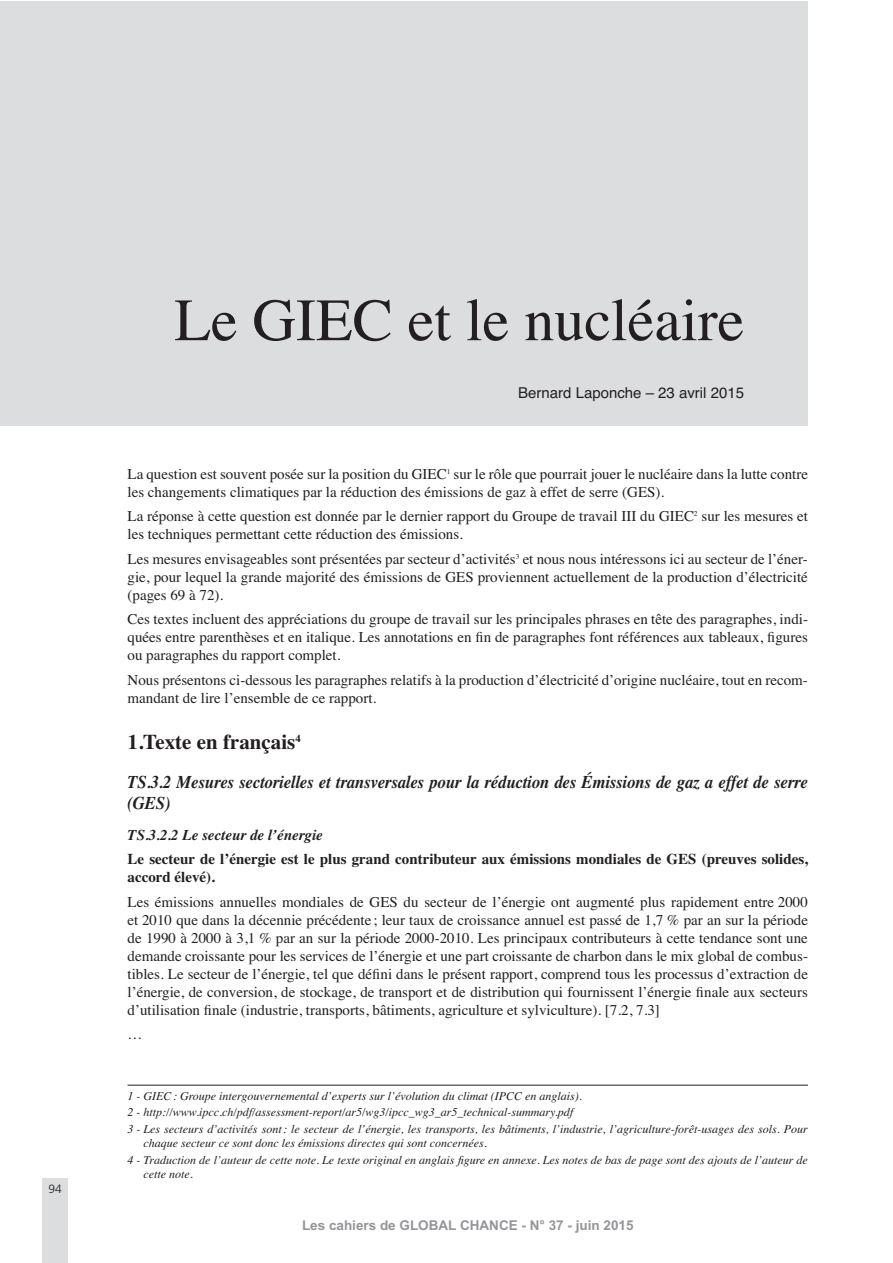
<style>
.page{position:relative;width:893px;height:1263px;background:#fff}
.page>*{position:absolute;margin:0;border:0;box-sizing:border-box;transform-origin:0 0}
.t1{font:60px "Times";color:#231f20}
.t2{font:700 21px "Times";color:#231f20}
.t3{font:italic 700 18px/21.6px "Times";letter-spacing:-.01em;color:#231f20;scale:.93 1}
.t4{font:15px/18px "Times";color:#231f20}
.t5{font:700 15px/18px "Times";color:#231f20}
.t6{font:italic 700 15px "Times";color:#231f20}
.t7{font:15px "Helvetica";color:#231f20}
.t8{font:700 13.5px "Arial";color:#939598}
.t9{font:italic 12px/16.5px "Times";color:#231f20}
.t10{font:300 12px "Frutiger";color:#231f20}
</style>
<div class="page">
<div style="left:43px;top:1178px;width:25px;height:85px;background:#dcddde"></div>
<div style="left:0;top:1px;width:808px;height:424px;background:#dcddde"></div>
<hr style="left:128px;top:1085px;width:680px;height:1px;background:#231f20">
<p class="t10" style="left:49px;top:1182px;width:15px">94</p>
<h1 class="t1" style="left:174px;top:264px;width:571px">Le GIEC et le nucléaire</h1>
<p class="t7" style="left:518px;top:381px;width:227px">Bernard Laponche – 23 avril 2015</p>
<p class="t4" style="left:128px;top:464px;width:682px">La question est souvent posée sur la position du GIEC<sup>1</sup> sur le rôle que pourrait jouer le nucléaire dans la lutte contre les changements climatiques par la réduction des émissions de gaz à effet de serre (GES).</p>
<p class="t4" style="left:128px;top:506px;width:682px">La réponse à cette question est donnée par le dernier rapport du Groupe de travail III du GIEC<sup>2</sup> sur les mesures et les techniques permettant cette réduction des émissions.</p>
<p class="t4" style="left:128px;top:548px;width:682px;text-align:justify">Les mesures envisageables sont présentées par secteur d’activités<sup>3</sup> et nous nous intéressons ici au secteur de l’éner&shy;gie, pour lequel la grande majorité des émissions de GES proviennent actuellement de la production d’électricité (pages 69 à 72).</p>
<p class="t4" style="left:128px;top:609px;width:682px;text-align:justify">Ces textes incluent des appréciations du groupe de travail sur les principales phrases en tête des paragraphes, indi&shy;quées entre parenthèses et en italique. Les annotations en fin de paragraphes font références aux tableaux, figures ou paragraphes du rapport complet.</p>
<p class="t4" style="left:128px;top:669px;width:682px">Nous présentons ci-dessous les paragraphes relatifs à la production d’électricité d’origine nucléaire, tout en recom&shy;mandant de lire l’ensemble de ce rapport.</p>
<h2 class="t2" style="left:128px;top:722px;width:175px">1.Texte en français<sup>4</sup></h2>
<p class="t3" style="left:128px;top:769px;width:733px">TS.3.2 Mesures sectorielles et transversales pour la réduction des Émissions de gaz a effet de serre (GES)</p>
<p class="t6" style="left:128px;top:821px;width:197px">TS.3.2.2 Le secteur de l’énergie</p>
<p class="t5" style="left:128px;top:849px;width:682px">Le secteur de l’énergie est le plus grand contributeur aux émissions mondiales de GES (preuves solides, accord élevé).</p>
<p class="t4" style="left:128px;top:891px;width:682px;text-align:justify">Les émissions annuelles mondiales de GES du secteur de l’énergie ont augmenté plus rapidement entre 2000 et 2010 que dans la décennie précédente ; leur taux de croissance annuel est passé de 1,7 % par an sur la période de 1990 à 2000 à 3,1 % par an sur la période 2000-2010. Les principaux contributeurs à cette tendance sont une demande croissante pour les services de l’énergie et une part croissante de charbon dans le mix global de combus&shy;tibles. Le secteur de l’énergie, tel que défini dans le présent rapport, comprend tous les processus d’extraction de l’énergie, de conversion, de stockage, de transport et de distribution qui fournissent l’énergie finale aux secteurs d’utilisation finale (industrie, transports, bâtiments, agriculture et sylviculture). [7.2, 7.3]</p>
<p class="t4" style="left:128px;top:1024px;width:16px">…</p>
<p class="t9" style="left:128px;top:1086px;width:682px">1 - GIEC : Groupe intergouvernemental d’experts sur l’évolution du climat (IPCC en anglais).<br>2 - http://www.ipcc.ch/pdf/assessment-report/ar5/wg3/ipcc_wg3_ar5_technical-summary.pdf<br>3 - Les secteurs d’activités sont : le secteur de l’énergie, les transports, les bâtiments, l’industrie, l’agriculture-forêt-usages des sols. Pour</p>
<p class="t9" style="left:128px;top:1134px;width:682px;text-indent:16px">chaque secteur ce sont donc les émissions directes qui sont concernées.<br>4 - Traduction de l’auteur de cette note. Le texte original en anglais figure en annexe. Les notes de bas de page sont des ajouts de l’auteur de</p>
<p class="t9" style="left:144px;top:1165px;width:51px">cette note.</p>
<p class="t8" style="left:302px;top:1217px;width:333px">Les cahiers de GLOBAL CHANCE - N° 37 - juin 2015</p>
</div>
